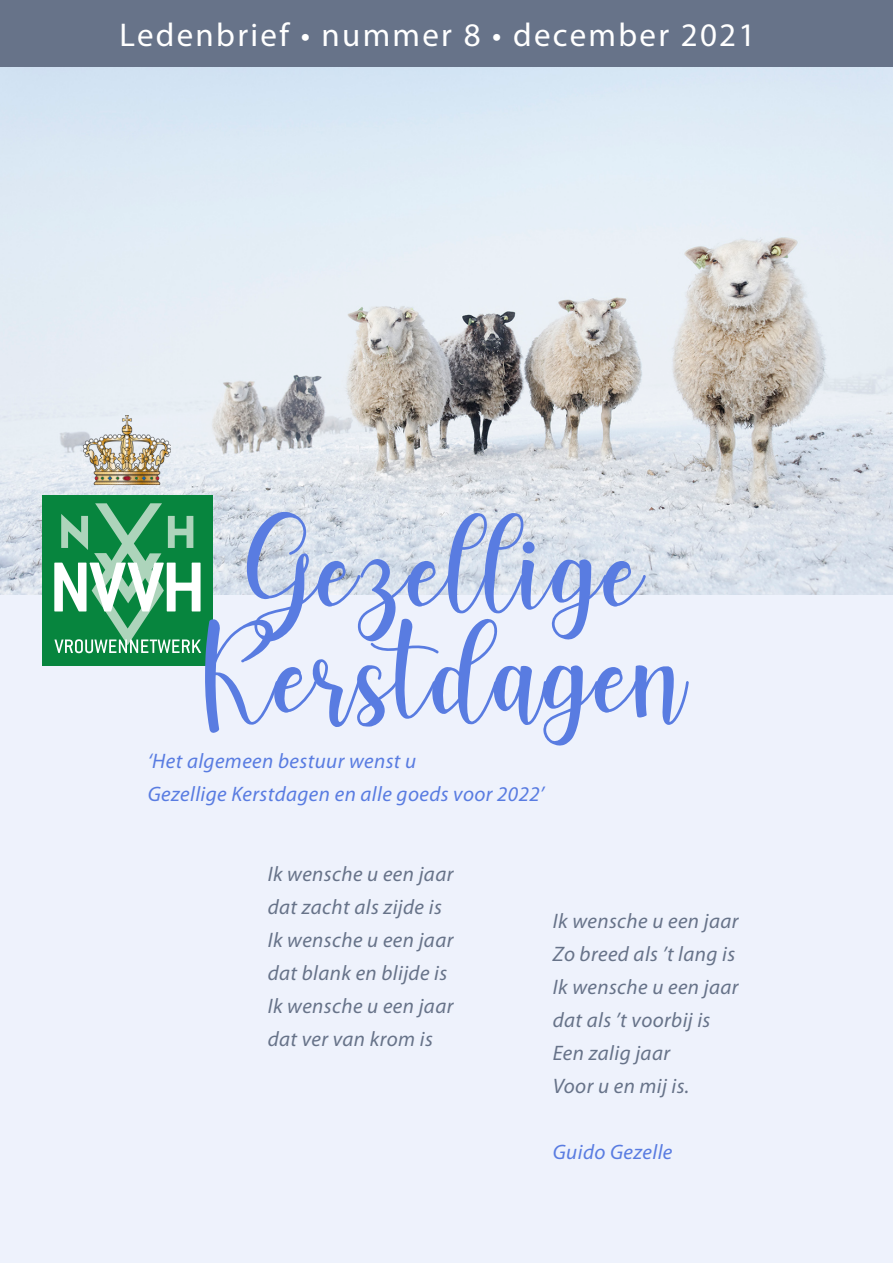
<style>
.page{position:relative;width:893px;height:1263px;background:#fff}
.page>*{position:absolute;margin:0;border:0;box-sizing:border-box;transform-origin:0 0}
.t1{font:136.5px/106.1px "Sweet Story";letter-spacing:.02em;color:#597ce1;text-align:center}
.t2{font:33px "Myriad Pro";letter-spacing:.07em;color:#fff}
.t3{font:italic 21px/33px "Myriad Pro";letter-spacing:.02em;color:#677389}
.t4{font:italic 21px/33px "Myriad Pro";letter-spacing:.02em;color:#597ce1}
</style>
<div class="page">
<div style="left:0;top:0;width:893px;height:68px;background:#677389"></div>
<img style="left:0;top:68px;width:893px;height:527px">
<div style="left:0;top:595px;width:893px;height:668px;background:#eef2fc"></div>
<div style="left:42px;top:495px;width:170px;height:170px;background:#07853e"></div>
<svg style="left:54px;top:503px;width:147px;height:150px"></svg>
<img style="left:84px;top:415px;width:87px;height:69px">
<h2 class="t2" style="left:120px;top:17px;width:637px">Ledenbrief • nummer 8 • december 2021</h2>
<h1 class="t1" style="left:207px;top:516px;width:480px">Gezellige<br>Kerstdagen</h1>
<p class="t4" style="left:148px;top:745px;width:398px">‘Het algemeen bestuur wenst u<br>Gezellige Kerstdagen en alle goeds voor 2022’</p>
<p class="t3" style="left:268px;top:858px;width:187px">Ik wensche u een jaar dat zacht als zijde is<br>Ik wensche u een jaar dat blank en blijde is<br>Ik wensche u een jaar dat ver van krom is</p>
<p class="t3" style="left:553px;top:905px;width:187px">Ik wensche u een jaar<br>Zo breed als ’t lang is<br>Ik wensche u een jaar dat als ’t voorbij is<br>Een zalig jaar<br>Voor u en mij is.</p>
<p class="t4" style="left:553px;top:1136px;width:121px">Guido Gezelle</p>
</div>
